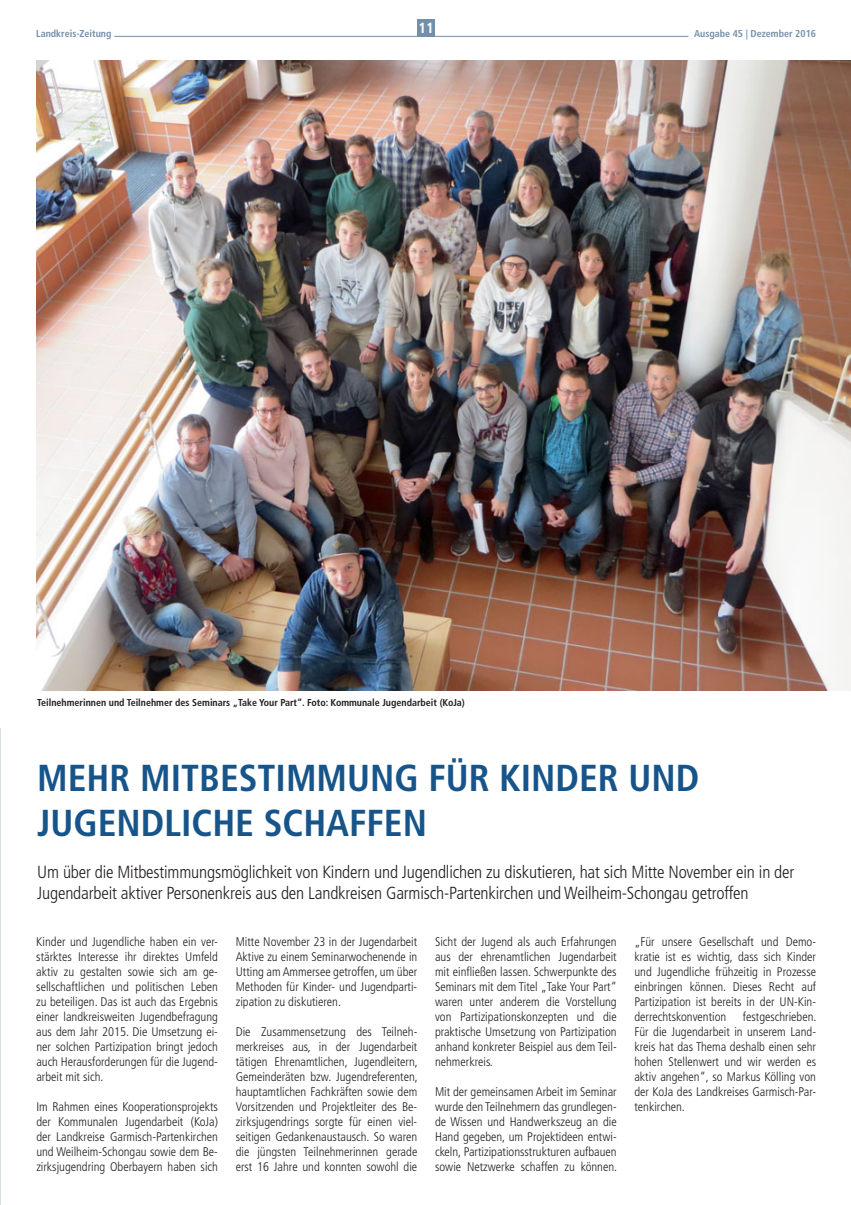
<style>
.page{position:relative;width:851px;height:1205px;background:#fff}
.page>*{position:absolute;margin:0;border:0;box-sizing:border-box;transform-origin:0 0}
.t1{font:700 condensed 37.5px/45px "Frutiger LT Std";color:#165489}
.t2{font:300 condensed 17.5px/21px "Frutiger LT Std";letter-spacing:-.01em;color:#231f20}
.t3{font:700 condensed 14.75px "Frutiger LT Std";color:#fff}
.t4{font:300 condensed 12.5px/15px "Frutiger LT Std";color:#231f20;text-align:justify}
.t5{font:700 condensed 10px "Frutiger LT Std";color:#231f20}
.t6{font:700 condensed 10px "Frutiger LT Std";color:#7390ab}
</style>
<div class="page">
<div style="left:417px;top:19px;width:18px;height:18px;background:#7390ab"></div>
<hr style="left:114px;top:36px;width:574px;height:1px;background:#7390ab">
<hr style="left:0;top:728px;width:1px;height:477px;background:#d9e0ea">
<img style="left:36px;top:60px;width:815px;height:630px">
<p class="t6" style="left:36px;top:29px;width:77px">Landkreis-Zeitung</p>
<p class="t3" style="left:418px;top:21px;width:17px">11</p>
<p class="t6" style="left:694px;top:29px;width:123px">Ausgabe 45 | Dezember 2016</p>
<p class="t5" style="left:37px;top:697px;width:429px">Teilnehmerinnen und Teilnehmer des Seminars „Take Your Part“. Foto: Kommunale Jugendarbeit (KoJa)</p>
<h1 class="t1" style="left:37px;top:757px;width:663px">MEHR MITBESTIMMUNG FÜR KINDER UND<br>JUGENDLICHE SCHAFFEN</h1>
<p class="t2" style="left:37px;top:862px;width:758px">Um über die Mitbestimmungsmöglichkeit von Kindern und Jugendlichen zu diskutieren, hat sich Mitte November ein in der<br>Jugendarbeit aktiver Personenkreis aus den Landkreisen Garmisch-Partenkirchen und Weilheim-Schongau getroffen</p>
<p class="t4" style="left:36px;top:934px;width:183px">Kinder und Jugendliche haben ein ver&shy;stärktes Interesse ihr direktes Umfeld aktiv zu gestalten sowie sich am ge&shy;sellschaftlichen und politischen Leben zu beteiligen. Das ist auch das Ergebnis einer landkreisweiten Jugendbefragung aus dem Jahr 2015. Die Umsetzung ei&shy;ner solchen Partizipation bringt jedoch auch Herausforderungen für die Jugend&shy;arbeit mit sich.</p>
<p class="t4" style="left:36px;top:1099px;width:183px">Im Rahmen eines Kooperationsprojekts der Kommunalen Jugendarbeit (KoJa) der Landkreise Garmisch-Partenkirchen und Weilheim-Schongau sowie dem Be&shy;zirksjugendring Oberbayern haben sich</p>
<p class="t4" style="left:236px;top:934px;width:183px">Mitte November 23 in der Jugendarbeit Aktive zu einem Seminarwochenende in Utting am Ammersee getroffen, um über Methoden für Kinder- und Jugendparti&shy;zipation zu diskutieren.</p>
<p class="t4" style="left:236px;top:1024px;width:184px">Die Zusammensetzung des Teilneh&shy;merkreises aus, in der Jugendarbeit tätigen Ehrenamtlichen, Jugendleitern, Gemeinderäten bzw. Jugendreferenten, hauptamtlichen Fachkräften sowie dem Vorsitzenden und Projektleiter des Be&shy;zirksjugendrings sorgte für einen viel&shy;seitigen Gedankenaustausch. So waren die jüngsten Teilnehmerinnen gerade erst 16 Jahre und konnten sowohl die</p>
<p class="t4" style="left:435px;top:934px;width:183px">Sicht der Jugend als auch Erfahrungen aus der ehrenamtlichen Jugendarbeit mit einfließen lassen. Schwerpunkte des Seminars mit dem Titel „Take Your Part“ waren unter anderem die Vorstellung von Partizipationskonzepten und die praktische Umsetzung von Partizipation anhand konkreter Beispiel aus dem Teil&shy;nehmerkreis.</p>
<p class="t4" style="left:435px;top:1084px;width:184px">Mit der gemeinsamen Arbeit im Seminar wurde den Teilnehmern das grundlegen&shy;de Wissen und Handwerkszeug an die Hand gegeben, um Projektideen entwi&shy;ckeln, Partizipationsstrukturen aufbauen sowie Netzwerke schaffen zu können.</p>
<p class="t4" style="left:634px;top:934px;width:183px">„Für unsere Gesellschaft und Demo&shy;kratie ist es wichtig, dass sich Kinder und Jugendliche frühzeitig in Prozesse einbringen können. Dieses Recht auf Partizipation ist bereits in der UN-Kin&shy;derrechtskonvention</p>
<p class="t4" style="left:634px;top:1009px;width:184px;text-indent:108px">festgeschrieben.<br>Für die Jugendarbeit in unserem Land&shy;kreis hat das Thema deshalb einen sehr hohen Stellenwert und wir werden es aktiv angehen“, so Markus Kölling von der KoJa des Landkreises Garmisch-Par&shy;tenkirchen.</p>
</div>
